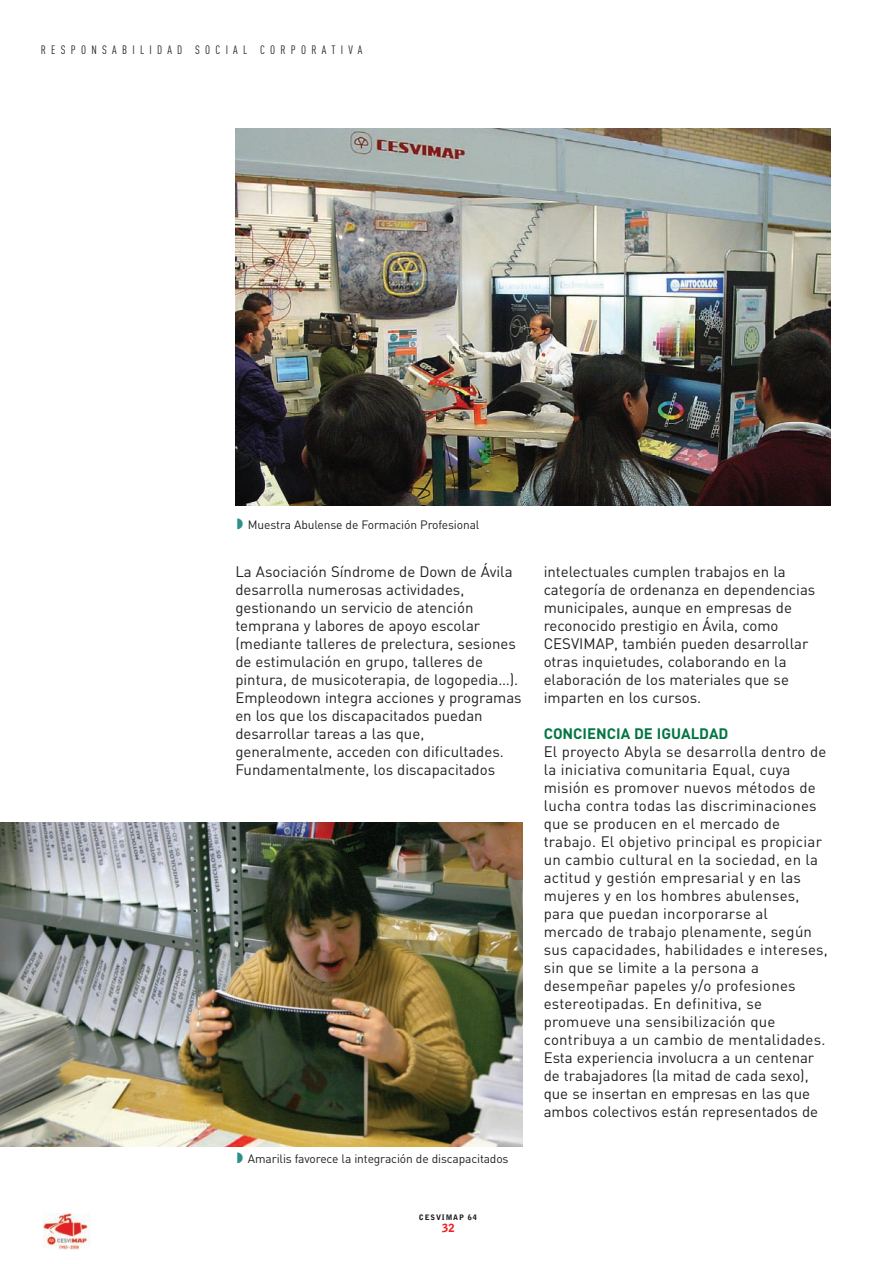
<style>
.page{position:relative;width:893px;height:1264px;background:#fff}
.page>*{position:absolute;margin:0;border:0;box-sizing:border-box;transform-origin:0 0}
.t1{font:15px/18px "DIN";color:#231f20}
.t2{font:700 15px "DIN";color:#007643}
.t3{font:12px "DIN";letter-spacing:-.01em;color:#231f20}
.t4{font:12px "DIN Cond";letter-spacing:.44em;color:#231f20}
.t5{font:900 11.25px "Bell Gothic";color:#ee1d23}
.t6{font:900 7.5px "Bell Gothic";letter-spacing:.115em;color:#231f20}
.s1{color:#2e8e89}
</style>
<div class="page">
<img style="left:0;top:128px;width:831px;height:1122px">
<p class="t4" style="left:41px;top:46px;width:323px">RESPONSABILIDAD SOCIAL CORPORATIVA</p>
<p class="t3" style="left:237px;top:520px;width:244px"><span class="s1">◗</span> Muestra Abulense de Formación Profesional</p>
<p class="t1" style="left:235px;top:564px;width:288px">La Asociación Síndrome de Down de Ávila desarrolla numerosas actividades, gestionando un servicio de atención temprana y labores de apoyo escolar (mediante talleres de prelectura, sesiones de estimulación en grupo, talleres de pintura, de musicoterapia, de logopedia…).<br>Empleodown integra acciones y programas en los que los discapacitados puedan desarrollar tareas a las que, generalmente, acceden con dificultades.<br>Fundamentalmente, los discapacitados</p>
<p class="t1" style="left:544px;top:564px;width:273px">intelectuales cumplen trabajos en la categoría de ordenanza en dependencias municipales, aunque en empresas de reconocido prestigio en Ávila, como CESVIMAP, también pueden desarrollar otras inquietudes, colaborando en la elaboración de los materiales que se imparten en los cursos.</p>
<p class="t2" style="left:544px;top:728px;width:186px">CONCIENCIA DE IGUALDAD</p>
<p class="t1" style="left:544px;top:744px;width:286px">El proyecto Abyla se desarrolla dentro de la iniciativa comunitaria Equal, cuya misión es promover nuevos métodos de lucha contra todas las discriminaciones que se producen en el mercado de trabajo. El objetivo principal es propiciar un cambio cultural en la sociedad, en la actitud y gestión empresarial y en las mujeres y en los hombres abulenses, para que puedan incorporarse al mercado de trabajo plenamente, según sus capacidades, habilidades e intereses, sin que se limite a la persona a desempeñar papeles y/o profesiones estereotipadas. En definitiva, se promueve una sensibilización que contribuya a un cambio de mentalidades.<br>Esta experiencia involucra a un centenar de trabajadores (la mitad de cada sexo), que se insertan en empresas en las que ambos colectivos están representados de</p>
<p class="t3" style="left:237px;top:1154px;width:273px"><span class="s1">◗</span> Amarilis favorece la integración de discapacitados</p>
<p class="t6" style="left:419px;top:1214px;width:60px">CESVIMAP 64</p>
<p class="t5" style="left:442px;top:1223px;width:14px">32</p>
</div>
